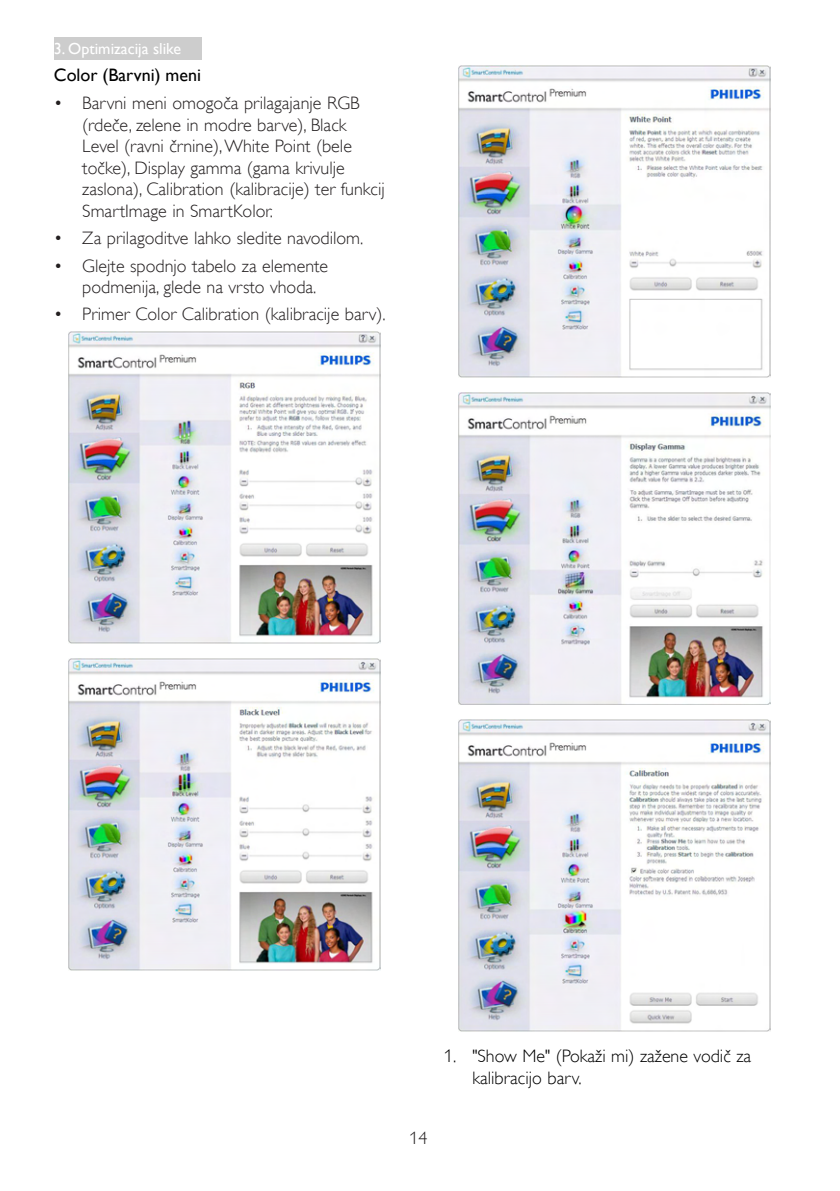
<style>
.page{position:relative;width:840px;height:1191px;background:#fff}
.page>*{position:absolute;margin:0;border:0;box-sizing:border-box;transform-origin:0 0}
.t1{font:18px/21.6px "Gill Sans Alt One WGL Light";color:#231f20}
.t2{font:18px/21.6px "Gill Sans Alt One WGL Light";color:#000}
.t3{font:18px "Gill Sans Alt One WGL";color:#000}
.t4{font:300 18px "Gill Alt One";color:#231f20}
.t5{font:16px "Gill Sans Alt One WGL";color:#fff}
</style>
<div class="page">
<div style="left:54px;top:37px;width:147px;height:23px;background:#cdcdcd"></div>
<img style="left:68px;top:332px;width:312px;height:312px">
<img style="left:68px;top:658px;width:312px;height:312px">
<img style="left:458px;top:66px;width:312px;height:312px">
<img style="left:458px;top:393px;width:312px;height:311px">
<img style="left:458px;top:719px;width:312px;height:312px">
<p class="t5" style="left:54px;top:38px;width:129px">3. Optimizacija slike</p>
<p class="t3" style="left:54px;top:62px;width:149px">Color (Barvni) meni</p>
<p class="t1" style="left:82px;top:92px;width:304px;text-indent:-28px">• Barvni meni omogoča prilagajanje RGB (rdeče, zelene in modre barve), Black Level (ravni črnine),White Point (bele točke), Display gamma (gama krivulje zaslona), Calibration (kalibracije) ter funkcij SmartImage in SmartKolor.</p>
<p class="t1" style="left:54px;top:227px;width:311px">• Za prilagoditve lahko sledite navodilom.</p>
<p class="t1" style="left:82px;top:255px;width:247px;text-indent:-28px">• Glejte spodnjo tabelo za elemente podmenija, glede na vrsto vhoda.</p>
<p class="t1" style="left:54px;top:304px;width:333px">• Primer Color Calibration (kalibracije barv).</p>
<p class="t4" style="left:409px;top:1128px;width:19px">14</p>
<p class="t2" style="left:472px;top:1045px;width:280px;text-indent:-28px">1. "Show Me" (Pokaži mi) zažene vodič za kalibracijo barv.</p>
</div>
